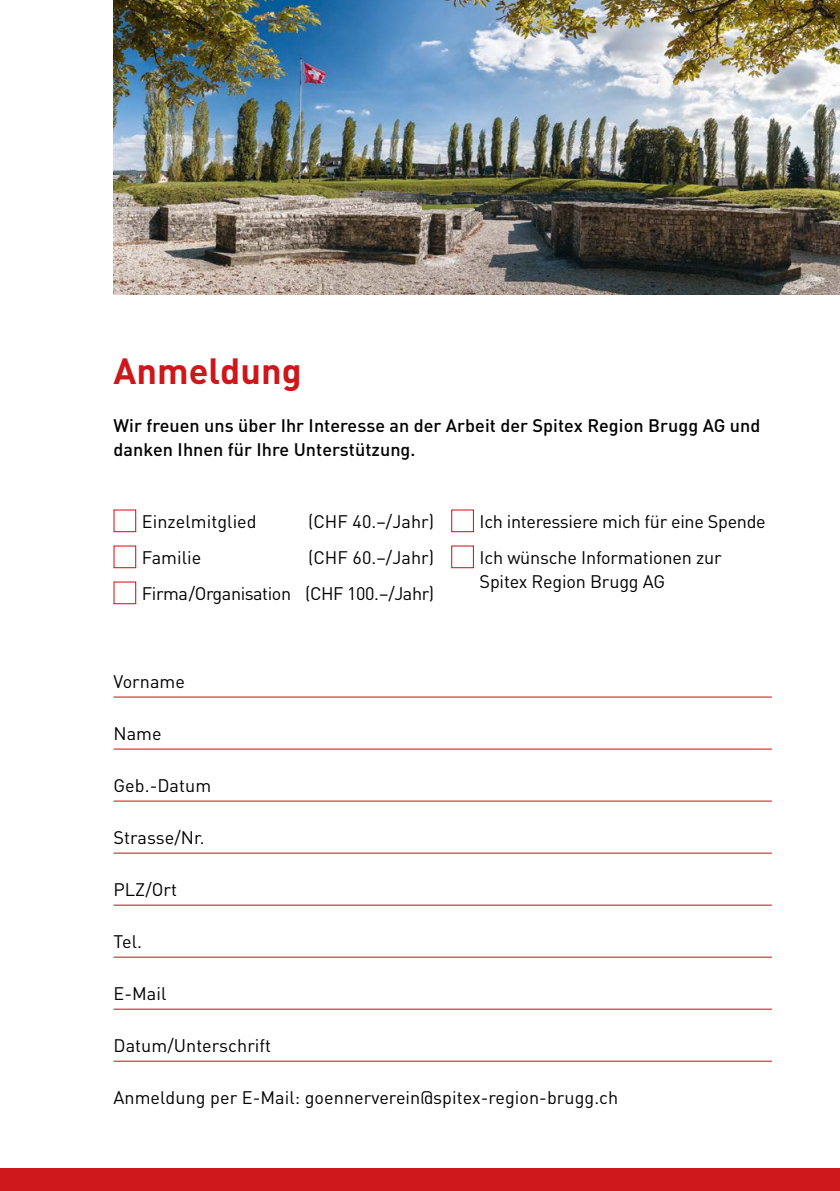
<style>
.page{position:relative;width:840px;height:1191px;background:#fff}
.page>*{position:absolute;margin:0;border:0;box-sizing:border-box;transform-origin:0 0}
.t1{font:700 36px "DIN Pro";color:#cd171a}
.t2{font:18px "DIN Pro";letter-spacing:.005em;color:#000}
.t3{font:500 18px/24px "DIN Pro";letter-spacing:.005em;color:#000}
.t4{font:18px/36px "DIN Pro";letter-spacing:-.015em;color:#000}
.t5{font:18px/36px "DIN Pro";letter-spacing:-.025em;color:#000;text-align:right}
</style>
<div class="page">
<div style="left:0;top:1168px;width:839px;height:23px;background:#cd171a"></div>
<img style="left:113px;top:0;width:726px;height:295px">
<hr style="left:113px;top:696px;width:658px;height:1px;background:#d20a11">
<hr style="left:113px;top:748px;width:658px;height:1px;background:#d20a11">
<hr style="left:113px;top:800px;width:658px;height:1px;background:#d20a11">
<hr style="left:113px;top:852px;width:658px;height:1px;background:#d20a11">
<hr style="left:113px;top:904px;width:658px;height:1px;background:#d20a11">
<hr style="left:113px;top:956px;width:658px;height:1px;background:#d20a11">
<hr style="left:113px;top:1008px;width:658px;height:1px;background:#d20a11">
<hr style="left:113px;top:1060px;width:658px;height:1px;background:#d20a11">
<div style="left:113px;top:509px;width:23px;height:23px;border:1px solid #d20a11"></div>
<div style="left:113px;top:545px;width:23px;height:23px;border:1px solid #d20a11"></div>
<div style="left:113px;top:581px;width:23px;height:23px;border:1px solid #d20a11"></div>
<div style="left:451px;top:509px;width:22px;height:23px;border:1px solid #d20a11"></div>
<div style="left:451px;top:545px;width:22px;height:23px;border:1px solid #d20a11"></div>
<h1 class="t1" style="left:113px;top:347px;width:189px">Anmeldung</h1>
<p class="t3" style="left:113px;top:413px;width:648px">Wir freuen uns über Ihr Interesse an der Arbeit der Spitex Region Brugg AG und danken Ihnen für Ihre Unterstützung.</p>
<p class="t2" style="left:142px;top:510px;width:116px">Einzelmitglied</p>
<p class="t2" style="left:308px;top:510px;width:128px">(CHF 40.–/Jahr)</p>
<p class="t2" style="left:142px;top:546px;width:61px">Familie</p>
<p class="t5" style="left:142px;top:539px;width:293px">(CHF 60.–/Jahr)<br>Firma/Organisation (CHF 100.–/Jahr)</p>
<p class="t4" style="left:479px;top:503px;width:287px">Ich interessiere mich für eine Spende<br>Ich wünsche Informationen zur</p>
<p class="t2" style="left:479px;top:570px;width:187px">Spitex Region Brugg AG</p>
<p class="t2" style="left:113px;top:670px;width:73px">Vorname</p>
<p class="t2" style="left:113px;top:722px;width:50px">Name</p>
<p class="t2" style="left:113px;top:774px;width:99px">Geb.-Datum</p>
<p class="t2" style="left:113px;top:826px;width:92px">Strasse/Nr.</p>
<p class="t2" style="left:113px;top:878px;width:65px">PLZ/Ort</p>
<p class="t2" style="left:113px;top:930px;width:30px">Tel.</p>
<p class="t2" style="left:113px;top:982px;width:54px">E-Mail</p>
<p class="t2" style="left:113px;top:1034px;width:159px">Datum/Unterschrift</p>
<p class="t2" style="left:113px;top:1086px;width:506px">Anmeldung per E-Mail: goennerverein@spitex-region-brugg.ch</p>
</div>
